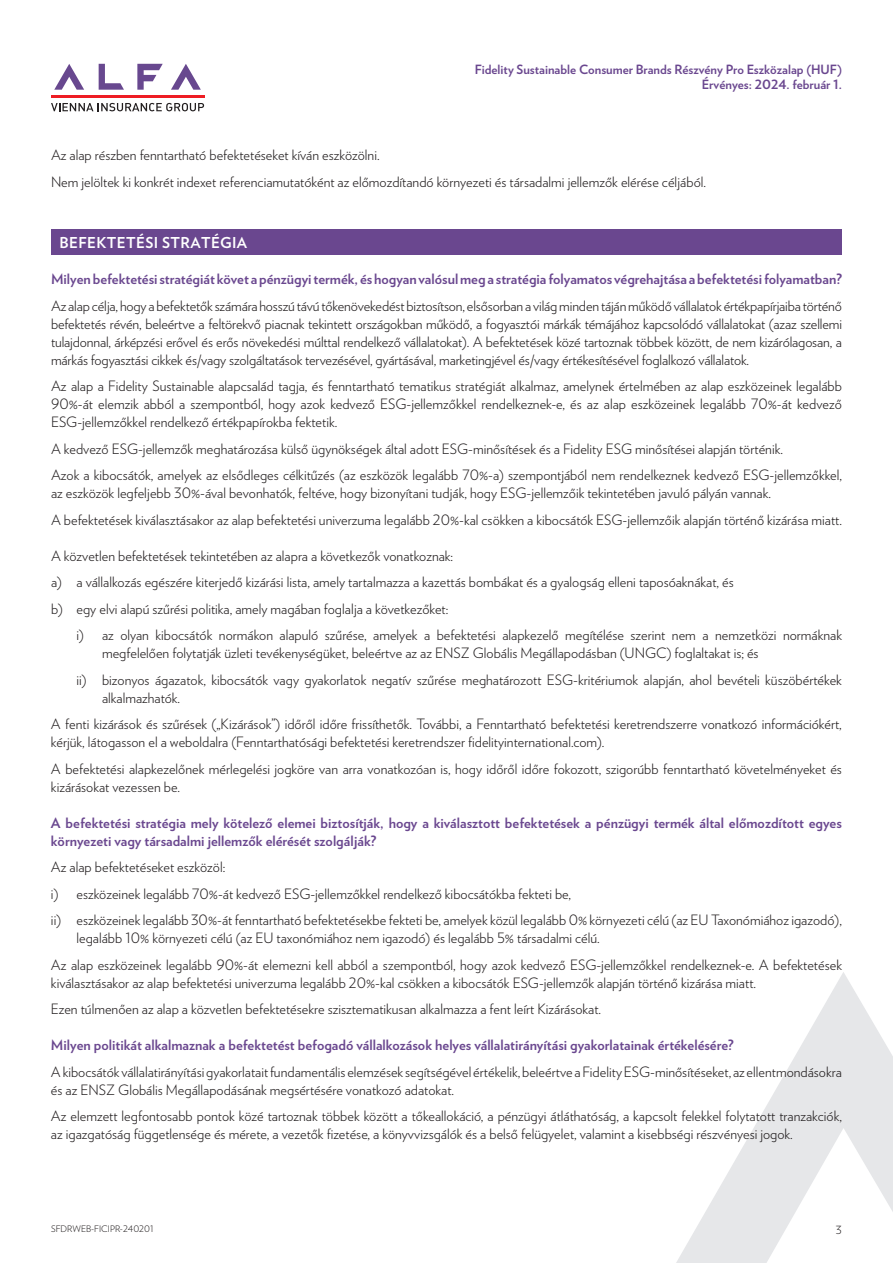
<style>
.page{position:relative;width:893px;height:1263px;background:#fff}
.page>*{position:absolute;margin:0;border:0;box-sizing:border-box;transform-origin:0 0}
.t1{font:700 15px "Verlag";letter-spacing:.025em;color:#fff}
.t2{font:300 14.25px/18px "Verlag";color:#231f20}
.t3{font:700 14.25px/18px "Verlag";color:#6a478f}
.t4{font:700 12.75px/15px "Verlag";color:#6a478f;text-align:right}
.t5{font:300 11.25px "Verlag";color:#231f20}
.t6{font:300 9px "Verlag";color:#231f20}
</style>
<div class="page">
<svg style="left:171px;top:64px;width:30px;height:26px"></svg>
<svg style="left:137px;top:64px;width:26px;height:26px"></svg>
<svg style="left:99px;top:64px;width:25px;height:26px"></svg>
<svg style="left:54px;top:64px;width:30px;height:26px"></svg>
<hr style="left:51px;top:95px;width:153px;height:3px;background:#ee1d23">
<svg style="left:51px;top:103px;width:153px;height:8px"></svg>
<svg style="left:676px;top:972px;width:217px;height:291px"></svg>
<div style="left:51px;top:229px;width:791px;height:25px;background:#6a478f"></div>
<p class="t4" style="left:475px;top:61px;width:369px">Fidelity Sustainable Consumer Brands Részvény Pro Eszközalap (HUF)<br>Érvényes: 2024. február 1.</p>
<p class="t2" style="left:51px;top:141px;width:656px;line-height:26.5px">Az alap részben fenntartható befektetéseket kíván eszközölni.<br>Nem jelöltek ki konkrét indexet referenciamutatóként az előmozdítandó környezeti és társadalmi jellemzők elérése céljából.</p>
<p class="t1" style="left:60px;top:230px;width:189px">BEFEKTETÉSI STRATÉGIA</p>
<p class="t3" style="left:51px;top:269px;width:792px">Milyen befektetési stratégiát követ a pénzügyi termék, és hogyan valósul meg a stratégia folyamatos végrehajtása a befektetési folyamatban?</p>
<p class="t2" style="left:51px;top:296px;width:792px;text-align:justify">Az alap célja, hogy a befektetők számára hosszú távú tőkenövekedést biztosítson, elsősorban a világ minden táján működő vállalatok értékpapírjaiba történő befektetés révén, beleértve a feltörekvő piacnak tekintett országokban működő, a fogyasztói márkák témájához kapcsolódó vállalatokat (azaz szellemi tulajdonnal, árképzési erővel és erős növekedési múlttal rendelkező vállalatokat). A befektetések közé tartoznak többek között, de nem kizárólagosan, a márkás fogyasztási cikkek és/vagy szolgáltatások tervezésével, gyártásával, marketingjével és/vagy értékesítésével foglalkozó vállalatok.</p>
<p class="t2" style="left:51px;top:376px;width:792px;text-align:justify">Az alap a Fidelity Sustainable alapcsalád tagja, és fenntartható tematikus stratégiát alkalmaz, amelynek értelmében az alap eszközeinek legalább 90%-át elemzik abból a szempontból, hogy azok kedvező ESG-jellemzőkkel rendelkeznek-e, és az alap eszközeinek legalább 70%-át kedvező ESG-jellemzőkkel rendelkező értékpapírokba fektetik.</p>
<p class="t2" style="left:51px;top:435px;width:792px;line-height:26.5px">A kedvező ESG-jellemzők meghatározása külső ügynökségek által adott ESG-minősítések és a Fidelity ESG minősítései alapján történik.<br>Azok a kibocsátók, amelyek az elsődleges célkitűzés (az eszközök legalább 70%-a) szempontjából nem rendelkeznek kedvező ESG-jellemzőkkel,</p>
<p class="t2" style="left:51px;top:479px;width:792px;line-height:26.5px">az eszközök legfeljebb 30%-ával bevonhatók, feltéve, hogy bizonyítani tudják, hogy ESG-jellemzőik tekintetében javuló pályán vannak.<br>A befektetések kiválasztásakor az alap befektetési univerzuma legalább 20%-kal csökken a kibocsátók ESG-jellemzőik alapján történő kizárása miatt.</p>
<p class="t2" style="left:51px;top:542px;width:684px;line-height:26.5px">A közvetlen befektetések tekintetében az alapra a következők vonatkoznak:<br>a) a vállalkozás egészére kiterjedő kizárási lista, amely tartalmazza a kazettás bombákat és a gyalogság elleni taposóaknákat, és b) egy elvi alapú szűrési politika, amely magában foglalja a következőket:</p>
<p class="t2" style="left:102px;top:625px;width:741px;text-indent:-26px">i) az olyan kibocsátók normákon alapuló szűrése, amelyek a befektetési alapkezelő megítélése szerint nem a nemzetközi normáknak megfelelően folytatják üzleti tevékenységüket, beleértve az az ENSZ Globális Megállapodásban (UNGC) foglaltakat is; és</p>
<p class="t2" style="left:102px;top:670px;width:741px;text-indent:-26px">ii) bizonyos ágazatok, kibocsátók vagy gyakorlatok negatív szűrése meghatározott ESG-kritériumok alapján, ahol bevételi küszöbértékek alkalmazhatók.</p>
<p class="t2" style="left:51px;top:714px;width:792px">A fenti kizárások és szűrések („Kizárások”) időről időre frissíthetők. További, a Fenntartható befektetési keretrendszerre vonatkozó információkért, kérjük, látogasson el a weboldalra (Fenntarthatósági befektetési keretrendszer fidelityinternational.com).</p>
<p class="t2" style="left:51px;top:759px;width:792px">A befektetési alapkezelőnek mérlegelési jogköre van arra vonatkozóan is, hogy időről időre fokozott, szigorúbb fenntartható követelményeket és kizárásokat vezessen be.</p>
<p class="t3" style="left:51px;top:813px;width:792px">A befektetési stratégia mely kötelező elemei biztosítják, hogy a kiválasztott befektetések a pénzügyi termék által előmozdított egyes környezeti vagy társadalmi jellemzők elérését szolgálják?</p>
<p class="t2" style="left:51px;top:853px;width:792px;line-height:26.5px">Az alap befektetéseket eszközöl:<br>i) eszközeinek legalább 70%-át kedvező ESG-jellemzőkkel rendelkező kibocsátókba fekteti be,<br>ii) eszközeinek legalább 30%-át fenntartható befektetésekbe fekteti be, amelyek közül legalább 0% környezeti célú (az EU Taxonómiához igazodó),</p>
<p class="t2" style="left:51px;top:924px;width:792px;line-height:26.5px;text-indent:26px">legalább 10% környezeti célú (az EU taxonómiához nem igazodó) és legalább 5% társadalmi célú.<br>Az alap eszközeinek legalább 90%-át elemezni kell abból a szempontból, hogy azok kedvező ESG-jellemzőkkel rendelkeznek-e. A befektetések</p>
<p class="t2" style="left:51px;top:969px;width:707px;line-height:26.5px">kiválasztásakor az alap befektetési univerzuma legalább 20%-kal csökken a kibocsátók ESG-jellemzők alapján történő kizárása miatt.<br>Ezen túlmenően az alap a közvetlen befektetésekre szisztematikusan alkalmazza a fent leírt Kizárásokat.</p>
<p class="t3" style="left:51px;top:1035px;width:684px">Milyen politikát alkalmaznak a befektetést befogadó vállalkozások helyes vállalatirányítási gyakorlatainak értékelésére?</p>
<p class="t2" style="left:51px;top:1062px;width:792px">A kibocsátók vállalatirányítási gyakorlatait fundamentális elemzések segítségével értékelik, beleértve a Fidelity ESG-minősítéseket, az ellentmondásokra és az ENSZ Globális Megállapodásának megsértésére vonatkozó adatokat.</p>
<p class="t2" style="left:51px;top:1106px;width:792px">Az elemzett legfontosabb pontok közé tartoznak többek között a tőkeallokáció, a pénzügyi átláthatóság, a kapcsolt felekkel folytatott tranzakciók, az igazgatóság függetlensége és mérete, a vezetők fizetése, a könyvvizsgálók és a belső felügyelet, valamint a kisebbségi részvényesi jogok.</p>
<p class="t6" style="left:51px;top:1222px;width:104px">SFDRWEB-FICIPR-240201</p>
<p class="t5" style="left:836px;top:1221px;width:8px">3</p>
</div>
